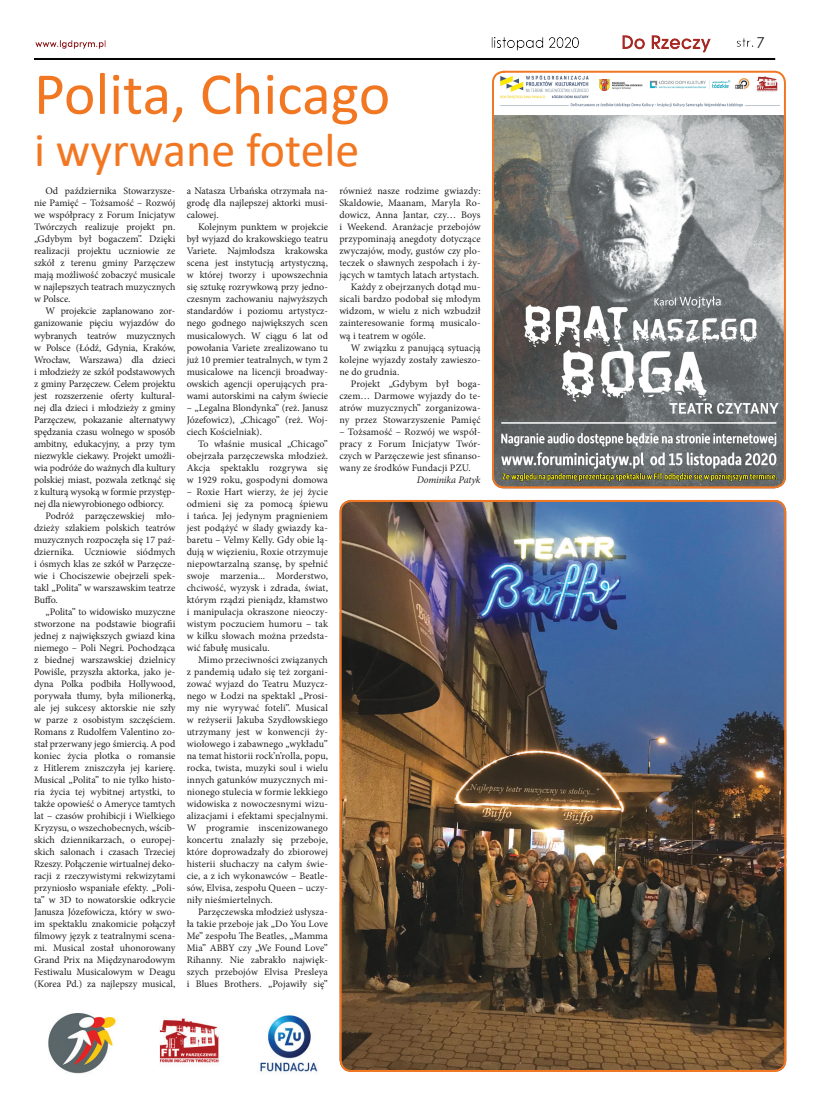
<style>
.page{position:relative;width:820px;height:1106px;background:#fff}
.page>*{position:absolute;margin:0;border:0;box-sizing:border-box;transform-origin:0 0}
.t1{font:60px "Calibri";color:#f27722}
.t2{font:48px "Calibri";color:#f27722}
.t3{font:15px "Century Gothic";color:#231f20}
.t4{font:10px/12px "Minion Pro";letter-spacing:.005em;color:#231f20;text-align:justify}
.t5{font:italic 10px "Minion Pro";letter-spacing:-.01em;color:#231f20}
</style>
<div class="page">
<img style="left:34px;top:35px;width:740px;height:25px">
<img style="left:492px;top:71px;width:293px;height:417px">
<div style="left:492px;top:71px;width:293px;height:417px;border:2px solid #f27722;border-radius:11px"></div>
<img style="left:341px;top:500px;width:445px;height:571px">
<div style="left:339px;top:500px;width:447px;height:571px;border:2px solid #f27722;border-radius:11px"></div>
<img style="left:48px;top:1013px;width:270px;height:61px">
<h1 class="t1" style="left:34px;top:52px;width:357px">Polita, Chicago</h1>
<h2 class="t2" style="left:34px;top:117px;width:327px">i wyrwane fotele</h2>
<p class="t4" style="left:187px;top:185px;width:143px">a Natasza Urbańska otrzymała na&shy;grodę dla najlepszej aktorki musi&shy;calowej.</p>
<p class="t4" style="left:187px;top:221px;width:143px;text-indent:11px">Kolejnym punktem w projekcie był wyjazd do krakowskiego teatru Variete. Najmłodsza krakowska scena jest instytucją artystyczną, w której tworzy i upowszechnia się sztukę rozrywkową przy jedno&shy;czesnym zachowaniu najwyższych standardów i poziomu artystycz&shy;nego godnego największych scen musicalowych. W ciągu 6 lat od powołania Variete zrealizowano tu już 10 premier teatralnych, w tym 2 musicalowe na licencji broadway&shy;owskich agencji operujących pra&shy;wami autorskimi na całym świecie</p>
<p class="t4" style="left:187px;top:401px;width:143px">– „Legalna Blondynka” (reż. Janusz Józefowicz), „Chicago” (reż. Woj&shy;ciech Kościelniak).</p>
<p class="t4" style="left:187px;top:437px;width:143px;text-indent:11px">To właśnie musical „Chicago” obejrzała parzęczewska młodzież.<br>Akcja spektaklu rozgrywa się w 1929 roku, gospodyni domowa</p>
<p class="t4" style="left:187px;top:485px;width:143px">– Roxie Hart wierzy, że jej życie odmieni się za pomocą śpiewu i tańca. Jej jedynym pragnieniem jest podążyć w ślady gwiazdy ka&shy;baretu – Velmy Kelly. Gdy obie lą&shy;dują w więzieniu, Roxie otrzymuje niepowtarzalną szansę, by spełnić swoje marzenia... Morderstwo, chciwość, wyzysk i zdrada, świat, którym rządzi pieniądz, kłamstwo i manipulacja okraszone nieoczy&shy;wistym poczuciem humoru – tak w kilku słowach można przedsta&shy;wić fabułę musicalu.</p>
<p class="t4" style="left:187px;top:653px;width:143px;text-indent:11px">Mimo przeciwności związanych z pandemią udało się też zorgani&shy;zować wyjazd do Teatru Muzycz&shy;nego w Łodzi na spektakl „Prosi&shy;my nie wyrywać foteli”. Musical w reżyserii Jakuba Szydłowskiego utrzymany jest w konwencji ży&shy;wiołowego i zabawnego „wykładu” na temat historii rock’n’rolla, popu, rocka, twista, muzyki soul i wielu innych gatunków muzycznych mi&shy;nionego stulecia w formie lekkiego widowiska z nowoczesnymi wizu&shy;alizacjami i efektami specjalnymi.<br>W programie inscenizowanego koncertu znalazły się przeboje, które doprowadzały do zbiorowej histerii słuchaczy na całym świe&shy;cie, a z ich wykonawców – Beatle&shy;sów, Elvisa, zespołu Queen – uczy&shy;niły nieśmiertelnych.</p>
<p class="t4" style="left:187px;top:905px;width:143px;text-indent:11px">Parzęczewska młodzież usłysza&shy;ła takie przeboje jak „Do You Love Me” zespołu The Beatles, „Mamma Mia” ABBY czy „We Found Love” Rihanny. Nie zabrakło najwięk&shy;szych przebojów Elvisa Presleya i Blues Brothers. „Pojawiły się”</p>
<p class="t4" style="left:339px;top:185px;width:143px">również nasze rodzime gwiazdy:</p>
<p class="t4" style="left:339px;top:197px;width:143px">Skaldowie, Maanam, Maryla Ro-</p>
<p class="t4" style="left:339px;top:209px;width:143px">dowicz, Anna Jantar, czy… Boys</p>
<p class="t4" style="left:339px;top:221px;width:143px">i Weekend. Aranżacje przebojów</p>
<p class="t4" style="left:339px;top:233px;width:143px">przypominają anegdoty dotyczące</p>
<p class="t4" style="left:339px;top:245px;width:143px">zwyczajów, mody, gustów czy plo-</p>
<p class="t4" style="left:339px;top:257px;width:143px">teczek o sławnych zespołach i ży-</p>
<p class="t4" style="left:339px;top:269px;width:141px">jących w tamtych latach artystach.</p>
<p class="t4" style="left:350px;top:281px;width:131px">Każdy z obejrzanych dotąd mu-</p>
<p class="t4" style="left:339px;top:293px;width:143px">sicali bardzo podobał się młodym</p>
<p class="t4" style="left:339px;top:305px;width:143px">widzom, w wielu z nich wzbudził</p>
<p class="t4" style="left:339px;top:317px;width:143px">zainteresowanie formą musicalo-</p>
<p class="t4" style="left:339px;top:329px;width:88px">wą i teatrem w ogóle.</p>
<p class="t4" style="left:350px;top:341px;width:131px">W związku z panującą sytuacją</p>
<p class="t4" style="left:339px;top:353px;width:143px">kolejne wyjazdy zostały zawieszo-</p>
<p class="t4" style="left:339px;top:365px;width:61px">ne do grudnia.</p>
<p class="t4" style="left:350px;top:377px;width:131px">Projekt „Gdybym był boga-</p>
<p class="t4" style="left:339px;top:389px;width:143px">czem… Darmowe wyjazdy do te-</p>
<p class="t4" style="left:339px;top:401px;width:143px">atrów muzycznych” zorganizowa-</p>
<p class="t4" style="left:339px;top:413px;width:143px">ny przez Stowarzyszenie Pamięć</p>
<p class="t4" style="left:339px;top:425px;width:143px">– Tożsamość – Rozwój we współ&shy;pracy z Forum Inicjatyw Twór&shy;czych w Parzęczewie jest sfinanso&shy;wany ze środków Fundacji PZU.</p>
<p class="t5" style="left:416px;top:472px;width:65px">Dominika Patyk</p>
<p class="t4" style="left:34px;top:185px;width:143px;text-indent:11px">Od października Stowarzysze&shy;nie Pamięć – Tożsamość – Rozwój we współpracy z Forum Inicjatyw Twórczych realizuje projekt pn. „Gdybym był bogaczem”. Dzięki realizacji projektu uczniowie ze szkół z terenu gminy Parzęczew mają możliwość zobaczyć musicale w najlepszych teatrach muzycznych w Polsce.</p>
<p class="t4" style="left:34px;top:305px;width:143px;text-indent:11px">W projekcie zaplanowano zor&shy;ganizowanie pięciu wyjazdów do wybranych teatrów muzycznych w Polsce (Łódź, Gdynia, Kraków, Wrocław, Warszawa) dla dzieci i młodzieży ze szkół podstawowych z gminy Parzęczew. Celem projektu jest rozszerzenie oferty kultural&shy;nej dla dzieci i młodzieży z gminy Parzęczew, pokazanie alternatywy spędzania czasu wolnego w sposób ambitny, edukacyjny, a przy tym niezwykle ciekawy. Projekt umożli&shy;wia podróże do ważnych dla kultury polskiej miast, pozwala zetknąć się z kulturą wysoką w formie przystęp&shy;nej dla niewyrobionego odbiorcy.</p>
<p class="t4" style="left:34px;top:509px;width:143px;text-indent:11px">Podróż parzęczewskiej mło&shy;dzieży szlakiem polskich teatrów muzycznych rozpoczęła się 17 paź&shy;dziernika. Uczniowie siódmych i ósmych klas ze szkół w Parzęcze&shy;wie i Chociszewie obejrzeli spek&shy;takl „Polita” w warszawskim teatrze Buffo.</p>
<p class="t4" style="left:34px;top:605px;width:143px;text-indent:11px">„Polita” to widowisko muzyczne stworzone na podstawie biografii jednej z największych gwiazd kina niemego – Poli Negri. Pochodząca z biednej warszawskiej dzielnicy Powiśle, przyszła aktorka, jako je&shy;dyna Polka podbiła Hollywood, porywała tłumy, była milionerką, ale jej sukcesy aktorskie nie szły w parze z osobistym szczęściem.<br>Romans z Rudolfem Valentino zo&shy;stał przerwany jego śmiercią. A pod koniec życia plotka o romansie z Hitlerem zniszczyła jej karierę.<br>Musical „Polita” to nie tylko histo&shy;ria życia tej wybitnej artystki, to także opowieść o Ameryce tamtych lat – czasów prohibicji i Wielkiego Kryzysu, o wszechobecnych, wścib&shy;skich dziennikarzach, o europej&shy;skich salonach i czasach Trzeciej Rzeszy. Połączenie wirtualnej deko&shy;racji z rzeczywistymi rekwizytami przyniosło wspaniałe efekty. „Poli&shy;ta” w 3D to nowatorskie odkrycie Janusza Józefowicza, który w swo&shy;im spektaklu znakomicie połączył filmowy język z teatralnymi scena&shy;mi. Musical został uhonorowany Grand Prix na Międzynarodowym Festiwalu Musicalowym w Deagu (Korea Pd.) za najlepszy musical,</p>
<h3 class="t3" style="left:756px;top:32px;width:10px">7</h3>
</div>
